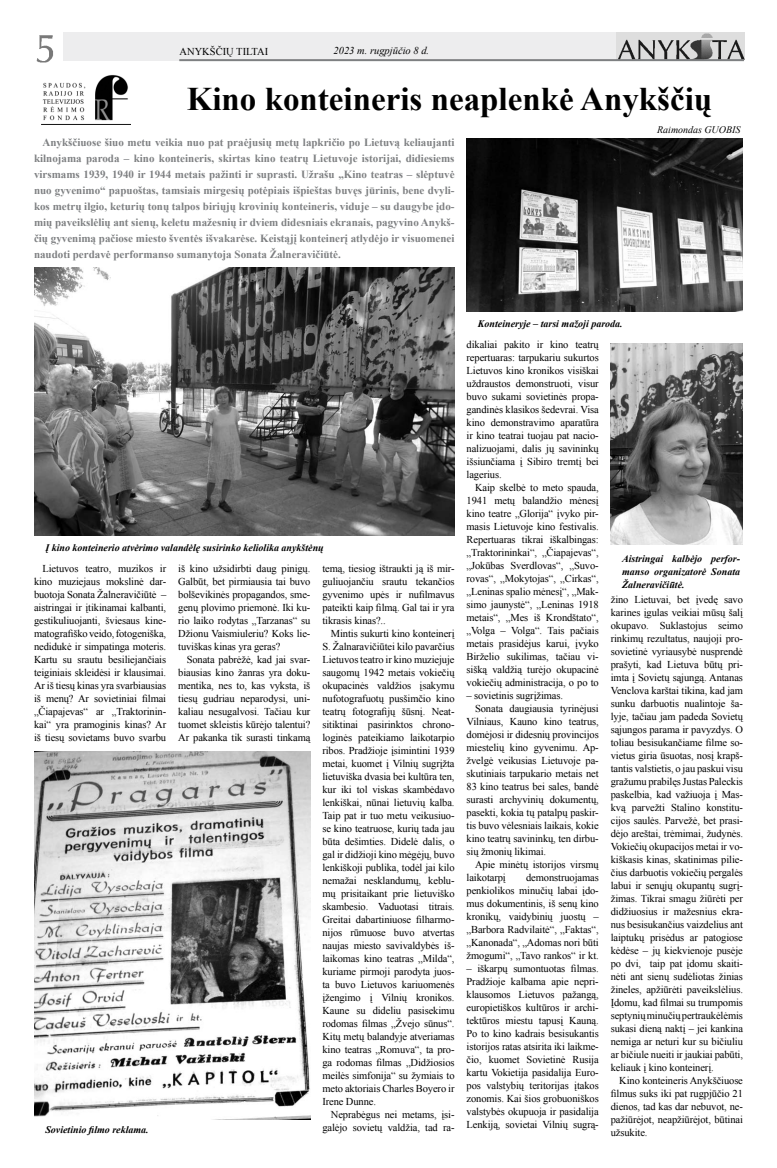
<style>
.page{position:relative;width:777px;height:1168px;background:#fff}
.page>*{position:absolute;margin:0;border:0;box-sizing:border-box;transform-origin:0 0}
.t1{font:700 33px "Times New Roman";color:#000}
.t2{font:700 11px/16px "Times New Roman";color:#7e8082;text-align:justify}
.t3{font:10.5px/13px "Times New Roman";letter-spacing:-.01em;color:#000;text-align:justify}
.t4{font:italic 10.5px "Times New Roman";color:#000}
.t5{font:italic 700 10px/13px "Times New Roman";color:#000;text-align:justify}
.t6{font:italic 10px "Times New Roman";color:#000}
</style>
<div class="page">
<img style="left:36px;top:35px;width:17px;height:28px">
<div style="left:63px;top:33px;width:681px;height:28px;background:#ededee"></div>
<img style="left:616px;top:33px;width:128px;height:26px">
<hr style="left:179px;top:59px;width:565px;height:2px;background:#7e8082">
<img style="left:42px;top:75px;width:86px;height:46px">
<img style="left:611px;top:343px;width:132px;height:201px">
<img style="left:34px;top:268px;width:420px;height:268px">
<img style="left:34px;top:751px;width:276px;height:368px">
<img style="left:466px;top:139px;width:277px;height:173px">
<p class="t3" style="left:180px;top:47px;width:9px">k omentaraia nykščių</p>
<p class="t3" style="left:236px;top:45px;width:7px">tiltai</p>
<p class="t4" style="left:333px;top:44px;width:97px">2023 m. rugpjūčio 8 d.</p>
<h1 class="t1" style="left:187px;top:76px;width:527px">Kino konteineris neaplenkė Anykščių</h1>
<p class="t6" style="left:657px;top:123px;width:85px">Raimondas GUOBIS</p>
<p class="t2" style="left:34px;top:134px;width:422px;text-indent:9px">Anykščiuose šiuo metu veikia nuo pat praėjusių metų lapkričio po Lietuvą keliaujanti kilnojama paroda – kino konteineris, skirtas kino teatrų Lietuvoje istorijai, didiesiems virsmams 1939, 1940 ir 1944 metais pažinti ir suprasti. Užrašu „Kino teatras – slėptuvė nuo gyvenimo“ papuoštas, tamsiais mirgesių potėpiais išpieštas buvęs jūrinis, bene dvyli&shy;kos metrų ilgio, keturių tonų talpos biriųjų krovinių konteineris, viduje – su daugybe įdo&shy;mių paveikslėlių ant sienų, keletu mažesnių ir dviem didesniais ekranais, pagyvino Anykš&shy;čių gyvenimą pačiose miesto šventės išvakarėse. Keistąjį konteinerį atlydėjo ir visuomenei naudoti perdavė performanso sumanytoja Sonata Žalneravičiūtė.</p>
<p class="t5" style="left:45px;top:541px;width:280px">Į kino konteinerio atvėrimo valandėlę susirinko keliolika anykštėnų</p>
<p class="t3" style="left:322px;top:562px;width:134px">temą, tiesiog ištraukti ją iš mir&shy;guliuojančiu srautu tekančios gyvenimo upės ir nufilmavus pateikti kaip filmą. Gal tai ir yra tikrasis kinas?..</p>
<p class="t3" style="left:322px;top:627px;width:134px;text-indent:9px">Mintis sukurti kino konteinerį S. Žalnaravičiūtei kilo pavarčius Lietuvos teatro ir kino muziejuje saugomų 1942 metais vokiečių okupacinės valdžios įsakymu nufotografuotų pusšimčio kino teatrų fotografijų šūsnį. Neat&shy;sitiktinai pasirinktos chrono&shy;loginės pateikiamo laikotarpio ribos. Pradžioje įsimintini 1939 metai, kuomet į Vilnių sugrįžta lietuviška dvasia bei kultūra ten, kur iki tol viskas skambėdavo lenkiškai, nūnai lietuvių kalba.<br>Taip pat ir tuo metu veikusiuo&shy;se kino teatruose, kurių tada jau būta dešimties. Didelė dalis, o gal ir didžioji kino mėgėjų, buvo lenkiškoji publika, todėl jai kilo nemažai nesklandumų, keblu&shy;mų prisitaikant prie lietuviško skambesio. Vaduotasi titrais.<br>Greitai dabartiniuose filharmo&shy;nijos rūmuose buvo atvertas naujas miesto savivaldybės iš&shy;laikomas kino teatras „Milda“, kuriame pirmoji parodyta juos&shy;ta buvo Lietuvos kariuomenės įžengimo į Vilnių kronikos.<br>Kaune su dideliu pasisekimu rodomas filmas „Žvejo sūnus“.<br>Kitų metų balandyje atveriamas kino teatras „Romuva“, ta pro&shy;ga rodomas filmas „Didžiosios meilės simfonija“ su žymiais to meto aktoriais Charles Boyero ir Irene Dunne.</p>
<p class="t3" style="left:331px;top:1108px;width:125px">Neprabėgus nei metams, įsi-</p>
<p class="t5" style="left:45px;top:1123px;width:105px">Sovietinio filmo reklama.</p>
<p class="t3" style="left:322px;top:1121px;width:134px">galėjo sovietų valdžia, tad ra-</p>
<p class="t3" style="left:34px;top:561px;width:134px;text-indent:9px">Lietuvos teatro, muzikos ir kino muziejaus mokslinė dar&shy;buotoja Sonata Žalneravičiūtė – aistringai ir įtikinamai kalbanti, gestikuliuojanti, šviesaus kine&shy;matografiško veido, fotogeniška, nedidukė ir simpatinga moteris.<br>Kartu su srautu besiliejančiais teiginiais skleidėsi ir klausimai.<br>Ar iš tiesų kinas yra svarbiausias iš menų? Ar sovietiniai filmai „Čiapajevas“ ar „Traktorinin&shy;kai“ yra pramoginis kinas? Ar iš tiesų sovietams buvo svarbu</p>
<p class="t3" style="left:178px;top:561px;width:134px">iš kino užsidirbti daug pinigų.<br>Galbūt, bet pirmiausia tai buvo bolševikinės propagandos, sme&shy;genų plovimo priemonė. Iki ku&shy;rio laiko rodytas „Tarzanas“ su Džionu Vaismiuleriu? Koks lie&shy;tuviškas kinas yra geras?</p>
<p class="t3" style="left:178px;top:652px;width:134px;text-indent:9px">Sonata pabrėžė, kad jai svar&shy;biausias kino žanras yra doku&shy;mentika, nes to, kas vyksta, iš tiesų gudriau neparodysi, uni&shy;kaliau nesugalvosi. Tačiau kur tuomet skleistis kūrėjo talentui?<br>Ar pakanka tik surasti tinkamą</p>
<p class="t5" style="left:478px;top:317px;width:146px">Konteineryje – tarsi mažoji paroda.</p>
<p class="t3" style="left:466px;top:338px;width:134px">dikaliai pakito ir kino teatrų repertuaras: tarpukariu sukurtos Lietuvos kino kronikos visiškai uždraustos demonstruoti, visur buvo sukami sovietinės propa&shy;gandinės klasikos šedevrai. Visa kino demonstravimo aparatūra ir kino teatrai tuojau pat nacio&shy;nalizuojami, dalis jų savininkų išsiunčiama į Sibiro tremtį bei lagerius.</p>
<p class="t3" style="left:466px;top:481px;width:134px;text-indent:9px">Kaip skelbė to meto spauda, 1941 metų balandžio mėnesį kino teatre „Glorija“ įvyko pir&shy;masis Lietuvoje kino festivalis.<br>Repertuaras tikrai iškalbingas: „Traktorininkai“, „Čiapajevas“, „Jokūbas Sverdlovas“, „Suvo&shy;rovas“, „Mokytojas“, „Cirkas“, „Leninas spalio mėnesį“, „Mak&shy;simo jaunystė“, „Leninas 1918 metais“, „Mes iš Krondštato“, „Volga – Volga“. Tais pačiais metais prasidėjus karui, įvyko Birželio sukilimas, tačiau vi&shy;sišką valdžią turėjo okupacinė vokiečių administracija, o po to</p>
<p class="t3" style="left:466px;top:689px;width:98px">– sovietinis sugrįžimas.</p>
<p class="t3" style="left:475px;top:702px;width:125px">Sonata daugiausia tyrinėjusi</p>
<p class="t3" style="left:466px;top:715px;width:134px">Vilniaus, Kauno kino teatrus,</p>
<p class="t3" style="left:466px;top:728px;width:134px">domėjosi ir didesnių provincijos</p>
<p class="t3" style="left:466px;top:741px;width:134px">miestelių kino gyvenimu. Ap-</p>
<p class="t3" style="left:466px;top:754px;width:134px">žvelgė veikusias Lietuvoje pa-</p>
<p class="t3" style="left:466px;top:767px;width:134px">skutiniais tarpukario metais net</p>
<p class="t3" style="left:466px;top:780px;width:134px">83 kino teatrus bei sales, bandė</p>
<p class="t3" style="left:466px;top:793px;width:134px">surasti archyvinių dokumentų,</p>
<p class="t3" style="left:466px;top:806px;width:134px">pasekti, kokia tų patalpų paskir-</p>
<p class="t3" style="left:466px;top:819px;width:134px">tis buvo vėlesniais laikais, kokie</p>
<p class="t3" style="left:466px;top:832px;width:134px">kino teatrų savininkų, ten dirbu-</p>
<p class="t3" style="left:466px;top:845px;width:81px">sių žmonių likimai.</p>
<p class="t3" style="left:475px;top:858px;width:125px">Apie minėtų istorijos virsmų</p>
<p class="t3" style="left:466px;top:871px;width:41px">laikotarpį</p>
<p class="t3" style="left:466px;top:871px;width:134px;text-indent:60px">demonstruojamas penkiolikos minučių labai įdo&shy;mus dokumentinis, iš senų kino kronikų, vaidybinių juostų – „Barbora Radvilaitė“, „Faktas“, „Kanonada“, „Adomas nori būti žmogumi“, „Tavo rankos“ ir kt.</p>
<p class="t3" style="left:466px;top:962px;width:134px">– iškarpų sumontuotas filmas.<br>Pradžioje kalbama apie nepri&shy;klausomos Lietuvos pažangą, europietiškos kultūros ir archi&shy;tektūros miestu tapusį Kauną.<br>Po to kino kadrais besisukantis istorijos ratas atsirita iki laikme&shy;čio, kuomet Sovietinė Rusija kartu Vokietija pasidalija Euro&shy;pos valstybių teritorijas įtakos zonomis. Kai šios grobuoniškos valstybės okupuoja ir pasidalija Lenkiją, sovietai Vilnių sugrą-</p>
<p class="t5" style="left:622px;top:551px;width:119px">Aistringai kalbėjo perfor&shy;manso organizatorė Sonata Žalneravičiūtė.</p>
<p class="t3" style="left:611px;top:593px;width:134px">žino Lietuvai, bet įvedę savo karines įgulas veikiai mūsų šalį okupavo. Suklastojus seimo rinkimų rezultatus, naujoji pro&shy;sovietinė vyriausybė nusprendė prašyti, kad Lietuva būtų pri&shy;imta į Sovietų sąjungą. Antanas Venclova karštai tikina, kad jam sunku darbuotis nualintoje ša&shy;lyje, tačiau jam padeda Sovietų sąjungos parama ir pavyzdys. O toliau besisukančiame filme so&shy;vietus giria ūsuotas, nosį krapš&shy;tantis valstietis, o jau paskui visu gražumu prabilęs Justas Paleckis paskelbia, kad važiuoja į Mas&shy;kvą parvežti Stalino konstitu&shy;cijos saulės. Parvežė, bet prasi&shy;dėjo areštai, trėmimai, žudynės.<br>Vokiečių okupacijos metai ir vo&shy;kiškasis kinas, skatinimas pilie&shy;čius darbuotis vokiečių pergalės labui ir senųjų okupantų sugrį&shy;žimas. Tikrai smagu žiūrėti per didžiuosius ir mažesnius ekra&shy;nus besisukančius vaizdelius ant laiptukų prisėdus ar patogiose kėdėse – jų kiekvienoje pusėje po dvi, taip pat įdomu skaiti&shy;nėti ant sienų sudėliotas žinias žineles, apžiūrėti paveikslėlius.<br>Įdomu, kad filmai su trumpomis septynių minučių pertraukėlėmis sukasi dieną naktį – jei kankina nemiga ar neturi kur su bičiuliu ar bičiule nueiti ir jaukiai pabūti, keliauk į kino konteinerį.</p>
<p class="t3" style="left:611px;top:1074px;width:134px;text-indent:9px">Kino konteineris Anykščiuose filmus suks iki pat rugpjūčio 21 dienos, tad kas dar nebuvot, ne&shy;pažiūrėjot, neapžiūrėjot, būtinai užsukite.</p>
</div>
